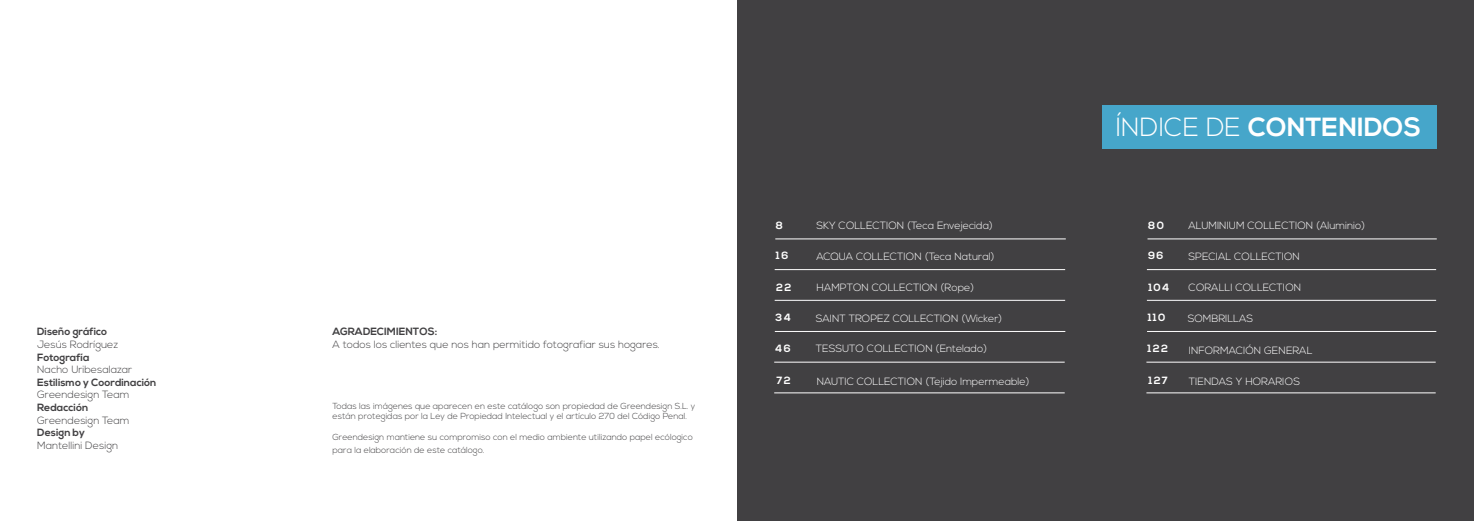
<style>
.page{position:relative;width:1474px;height:521px;background:#fff}
.page>*{position:absolute;margin:0;border:0;box-sizing:border-box;transform-origin:0 0}
.t1{font:700 26.25px "Nexa";color:#fff}
.t2{font:300 10.5px "Nexa";color:#fff}
.t3{font:300 10.5px "Nexa";color:#414042}
.t4{font:700 10.5px "Nexa";color:#414042}
.t5{font:700 10.5px "Nexa";letter-spacing:.13em;color:#fff}
.t6{font:300 8.75px/10.5px "Nexa";color:#414042}
.s1{font-weight:300}
</style>
<div class="page">
<div style="left:737px;top:0;width:736px;height:521px;background:#414042"></div>
<div style="left:1102px;top:105px;width:335px;height:44px;background:#46a6ca"></div>
<hr style="left:1147px;top:238px;width:289px;height:1px;background:#fff">
<hr style="left:775px;top:238px;width:290px;height:1px;background:#fff">
<hr style="left:1146px;top:269px;width:289px;height:1px;background:#fff">
<hr style="left:774px;top:269px;width:291px;height:1px;background:#fff">
<hr style="left:1146px;top:300px;width:289px;height:1px;background:#fff">
<hr style="left:774px;top:300px;width:291px;height:1px;background:#fff">
<hr style="left:1147px;top:331px;width:289px;height:1px;background:#fff">
<hr style="left:774px;top:331px;width:291px;height:1px;background:#fff">
<hr style="left:1146px;top:362px;width:289px;height:1px;background:#fff">
<hr style="left:774px;top:362px;width:290px;height:1px;background:#fff">
<hr style="left:1146px;top:392px;width:289px;height:1px;background:#fff">
<hr style="left:774px;top:392px;width:290px;height:1px;background:#fff">
<p class="t4" style="left:37px;top:326px;width:72px">Diseño gráfico</p>
<p class="t3" style="left:37px;top:338px;width:82px">Jesús Rodríguez</p>
<p class="t4" style="left:37px;top:351px;width:54px">Fotografía</p>
<p class="t3" style="left:37px;top:363px;width:97px">Nacho Uribesalazar</p>
<p class="t4" style="left:37px;top:376px;width:121px">Estilismo y Coordinación</p>
<p class="t3" style="left:37px;top:389px;width:94px">Greendesign Team</p>
<p class="t4" style="left:37px;top:401px;width:53px">Redacción</p>
<p class="t3" style="left:37px;top:414px;width:94px">Greendesign Team</p>
<p class="t4" style="left:37px;top:426px;width:49px">Design by</p>
<p class="t3" style="left:37px;top:439px;width:82px">Mantellini Design</p>
<p class="t4" style="left:332px;top:326px;width:106px">AGRADECIMIENTOS:</p>
<p class="t3" style="left:332px;top:338px;width:329px">A todos los clientes que nos han permitido fotografiar sus hogares.</p>
<p class="t6" style="left:332px;top:401px;width:364px">Todas las imágenes que aparecen en este catálogo son propiedad de Greendesign S.L. y están protegidas por la Ley de Propiedad Intelectual y el artículo 270 del Código Penal.</p>
<p class="t6" style="left:332px;top:431px;width:362px;line-height:12.6px">Greendesign mantiene su compromiso con el medio ambiente utilizando papel ecólogico para la elaboración de este catálogo.</p>
<h1 class="t1" style="left:1115px;top:112px;width:307px"><span class="s1">ÍNDICE DE</span> CONTENIDOS</h1>
<p class="t5" style="left:776px;top:219px;width:9px">8</p>
<p class="t2" style="left:816px;top:220px;width:178px">SKY COLLECTION (Teca Envejecida)</p>
<p class="t5" style="left:1148px;top:219px;width:17px">80</p>
<p class="t2" style="left:1188px;top:220px;width:178px">ALUMINIUM COLLECTION (Aluminio)</p>
<p class="t5" style="left:776px;top:250px;width:14px">16</p>
<p class="t2" style="left:816px;top:250px;width:179px">ACQUA COLLECTION (Teca Natural)</p>
<p class="t5" style="left:1148px;top:250px;width:17px">96</p>
<p class="t2" style="left:1188px;top:250px;width:113px">SPECIAL COLLECTION</p>
<p class="t5" style="left:776px;top:281px;width:17px">22</p>
<p class="t2" style="left:816px;top:281px;width:159px">HAMPTON COLLECTION (Rope)</p>
<p class="t5" style="left:1148px;top:281px;width:23px">104</p>
<p class="t2" style="left:1188px;top:281px;width:114px">CORALLI COLLECTION</p>
<p class="t5" style="left:775px;top:311px;width:17px">34</p>
<p class="t2" style="left:816px;top:312px;width:188px">SAINT TROPEZ COLLECTION (Wicker)</p>
<p class="t5" style="left:1147px;top:311px;width:19px">110</p>
<p class="t5" style="left:775px;top:342px;width:17px">46</p>
<p class="t5" style="left:1147px;top:342px;width:22px">122</p>
<p class="t2" style="left:1187px;top:312px;width:67px">SOMBRILLAS</p>
<p class="t2" style="left:815px;top:343px;width:173px">TESSUTO COLLECTION (Entelado)</p>
<p class="t2" style="left:1188px;top:344px;width:125px">INFORMACIÓN GENERAL</p>
<p class="t5" style="left:776px;top:374px;width:16px">72</p>
<p class="t5" style="left:1148px;top:374px;width:21px">127</p>
<p class="t2" style="left:816px;top:375px;width:214px">NAUTIC COLLECTION (Tejido Impermeable)</p>
<p class="t2" style="left:1188px;top:375px;width:113px">TIENDAS Y HORARIOS</p>
</div>
